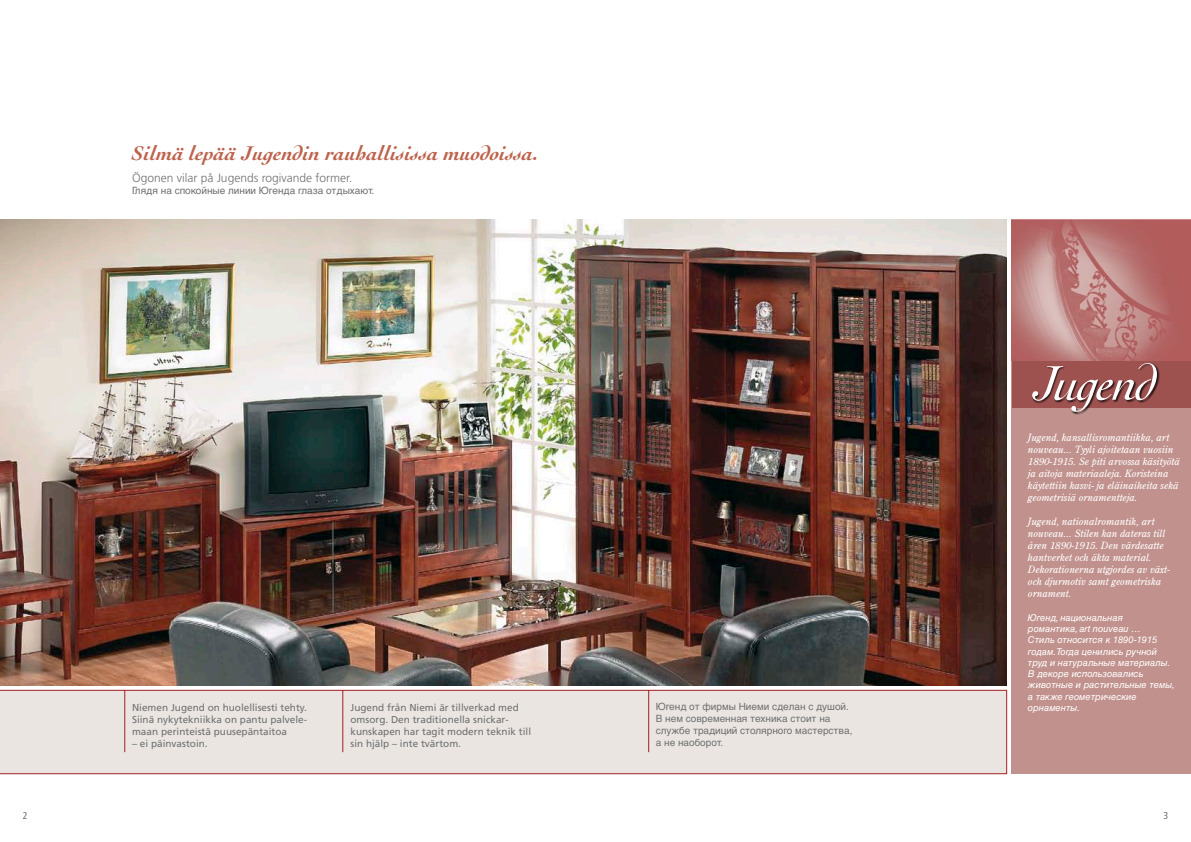
<style>
.page{position:relative;width:1191px;height:842px;background:#fff}
.page>*{position:absolute;margin:0;border:0;box-sizing:border-box;transform-origin:0 0}
.t1{font:italic 700 21px "Cochin LT Std";color:#bd634d}
.t2{font:300 12px "Frutiger LT Std";color:#6f7172}
.t3{font:italic 10px/12px "Century Old Style Std";color:#fff}
.t4{font:10px/12px "Frutiger LT Std";color:#6f7172}
.t5{font:10px/12px "Helvetica LT Std";color:#6f7172}
.t6{font:condensed 10px "Frutiger LT Std";color:#6f7172}
.t7{font:italic 9.4px/11.3px "Helvetica LT Std";color:#fff}
</style>
<div class="page">
<img style="left:0;top:220px;width:1006px;height:465px">
<div style="left:0;top:690px;width:1007px;height:84px;background:#eae5e1"></div>
<div style="left:1011px;top:220px;width:180px;height:554px;background:#c1928d"></div>
<img style="left:1011px;top:220px;width:180px;height:141px">
<div style="left:1011px;top:361px;width:180px;height:46px;background:#9e5250"></div>
<div style="left:1032px;top:363px;width:128px;height:52px;background:#000;opacity:.75"></div>
<svg style="left:1032px;top:363px;width:125px;height:49px"></svg>
<hr style="left:124px;top:690px;width:1px;height:62px;background:#a32023">
<hr style="left:342px;top:690px;width:1px;height:62px;background:#a32023">
<hr style="left:648px;top:690px;width:1px;height:62px;background:#a32023">
<h1 class="t1" style="left:132px;top:140px;width:408px">Silmä lepää Jugendin rauhallisissa muodoissa.</h1>
<p class="t2" style="left:132px;top:171px;width:222px">Ögonen vilar på Jugends rogivande former.</p>
<p class="t5" style="left:132px;top:184px;width:244px">Глядя на спокойные линии Югенда глаза отдыхают.</p>
<p class="t3" style="left:1028px;top:432px;width:153px">Jugend, kansallisromantiikka, art nouveau... Tyyli ajoitetaan vuosiin 1890-1915. Se piti arvossa käsityötä ja aitoja materiaaleja. Koristeina käytettiin kasvi- ja eläinaiheita sekä geometrisiä ornamentteja.</p>
<p class="t3" style="left:1028px;top:516px;width:143px">Jugend, nationalromantik, art nouveau... Stilen kan dateras till åren 1890-1915. Den värdesatte hantverket och äkta material.<br>Dekorationerna utgjordes av växt&shy;och djurmotiv samt geometriska ornament.</p>
<p class="t7" style="left:1028px;top:612px;width:148px">Югенд, национальная романтика, art nouveau …<br>Стиль отноcится к 1890-1915 годам.Тогда ценились ручной труд и натуральные материалы.<br>В декоре использовались животные и растительные темы, а также геометрические</p>
<p class="t4" style="left:350px;top:701px;width:182px">Jugend från Niemi är tillverkad med omsorg. Den traditionella snickar&shy;kunskapen har tagit modern teknik till sin hjälp – inte tvärtom.</p>
<p class="t5" style="left:656px;top:701px;width:198px">Югенд от фирмы Ниеми сделан с душой.<br>В нем современная техника стоит на службе традиций столярного мастерства, а не наоборот.</p>
<p class="t4" style="left:132px;top:701px;width:176px">Niemen Jugend on huolellisesti tehty.</p>
<p class="t7" style="left:1028px;top:702px;width:54px">орнаменты.</p>
<p class="t4" style="left:132px;top:713px;width:177px">Siinä nykytekniikka on pantu palvele&shy;maan perinteistä puusepäntaitoa</p>
<p class="t4" style="left:132px;top:737px;width:77px">– ei päinvastoin.</p>
<p class="t6" style="left:23px;top:810px;width:6px">2</p>
<p class="t6" style="left:1163px;top:810px;width:6px">3</p>
</div>
